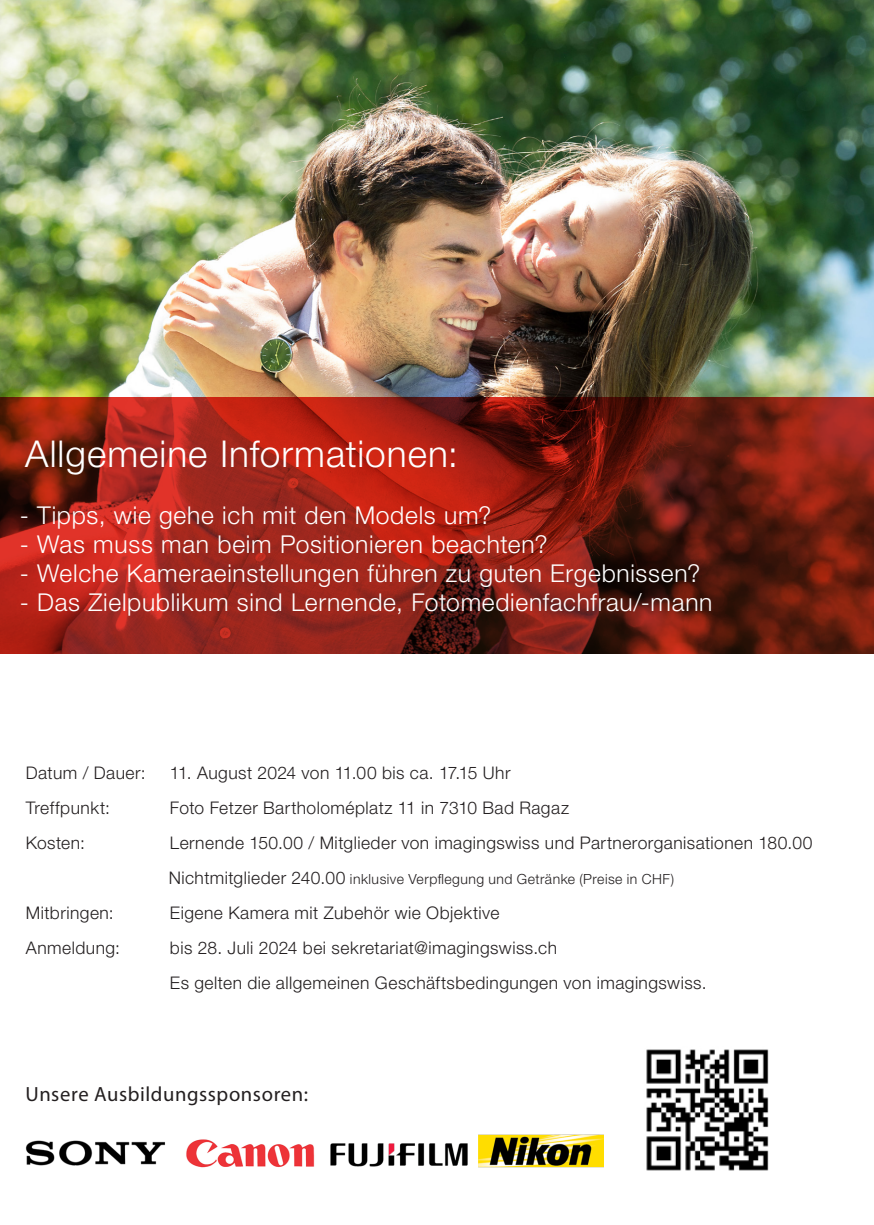
<style>
.page{position:relative;width:874px;height:1225px;background:#fff}
.page>*{position:absolute;margin:0;border:0;box-sizing:border-box;transform-origin:0 0}
.Titel_klein_Kopie{font:300 37px "Helvetica Neue";letter-spacing:.025em;color:#fff}
.Titel_klein_Kopie-2{font:300 24.6px "Helvetica Neue";letter-spacing:.03em;color:#fff}
.LT_Raster{font:20.6px "Myriad Pro";letter-spacing:.025em;color:#231f20}
.LT_Raster-2{font:300 17.4px "Helvetica Neue";letter-spacing:.025em;color:#231f20}
.LT_Raster-3{font:300 14px "Helvetica Neue";letter-spacing:.035em;color:#231f20}
.s1{font-size:17.4px}
</style>
<div class="page">
<img style="left:0;top:0;width:873px;height:397px">
<svg style="left:0;top:397px;width:873px;height:256px;background:#882014"></svg>
<img style="left:646px;top:1049px;width:123px;height:122px">
<img style="left:25px;top:1140px;width:140px;height:26px">
<img style="left:478px;top:1134px;width:124px;height:34px">
<img style="left:186px;top:1139px;width:129px;height:29px">
<img style="left:330px;top:1143px;width:138px;height:24px">
<p class="Titel_klein_Kopie" style="left:25px;top:431px;width:434px">Allgemeine Informationen:</p>
<p class="Titel_klein_Kopie-2" style="left:20px;top:500px;width:473px">- Tipps, wie gehe ich mit den Models um?</p>
<p class="Titel_klein_Kopie-2" style="left:20px;top:529px;width:529px">- Was muss man beim Positionieren beachten?</p>
<p class="Titel_klein_Kopie-2" style="left:20px;top:558px;width:682px">- Welche Kameraeinstellungen führen zu guten Ergebnissen?</p>
<p class="Titel_klein_Kopie-2" style="left:20px;top:587px;width:693px">- Das Zielpublikum sind Lernende, Fotomedienfachfrau/-mann</p>
<p class="LT_Raster-2" style="left:26px;top:762px;width:121px">Datum / Dauer:</p>
<p class="LT_Raster-2" style="left:170px;top:762px;width:342px">11. August 2024 von 11.00 bis ca. 17.15 Uhr</p>
<p class="LT_Raster-2" style="left:26px;top:797px;width:86px">Treffpunkt:</p>
<p class="LT_Raster-2" style="left:170px;top:797px;width:400px">Foto Fetzer Bartholoméplatz 11 in 7310 Bad Ragaz</p>
<p class="LT_Raster-2" style="left:26px;top:832px;width:61px">Kosten:</p>
<p class="LT_Raster-2" style="left:170px;top:832px;width:643px">Lernende 150.00 / Mitglieder von imagingswiss und Partnerorganisationen 180.00</p>
<p class="LT_Raster-3" style="left:169px;top:870px;width:506px"><span class="s1">Nichtmitglieder 240.00</span> inklusive Verpflegung und Getränke (Preise in CHF)</p>
<p class="LT_Raster-2" style="left:26px;top:902px;width:89px">Mitbringen:</p>
<p class="LT_Raster-2" style="left:170px;top:902px;width:331px">Eigene Kamera mit Zubehör wie Objektive</p>
<p class="LT_Raster-2" style="left:26px;top:937px;width:96px">Anmeldung:</p>
<p class="LT_Raster-2" style="left:170px;top:937px;width:388px">bis 28. Juli 2024 bei sekretariat@imagingswiss.ch</p>
<p class="LT_Raster-2" style="left:170px;top:972px;width:538px">Es gelten die allgemeinen Geschäftsbedingungen von imagingswiss.</p>
<p class="LT_Raster" style="left:26px;top:1081px;width:284px">Unsere Ausbildungssponsoren:</p>
</div>
